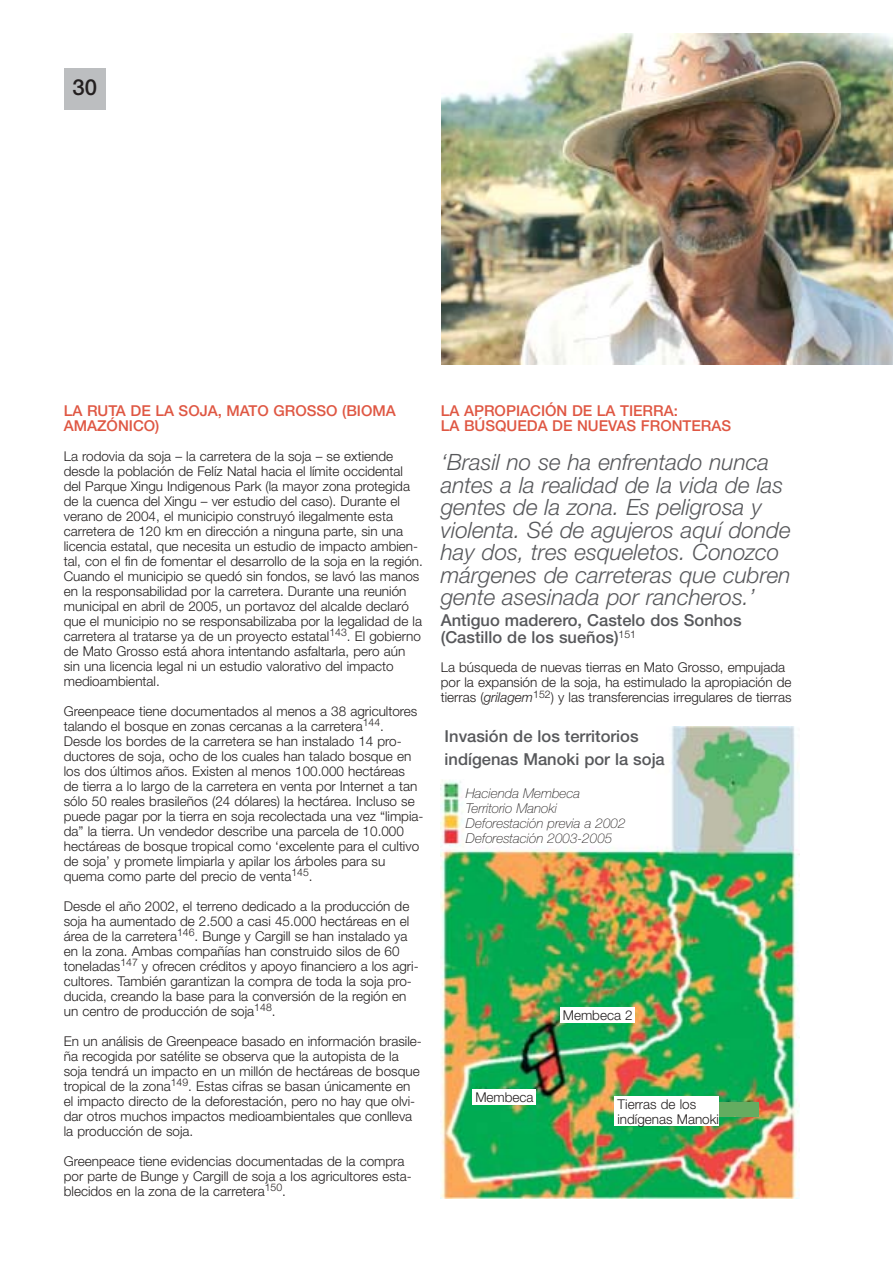
<style>
.page{position:relative;width:893px;height:1263px;background:#fff}
.page>*{position:absolute;margin:0;border:0;box-sizing:border-box;transform-origin:0 0}
.t1{font:italic 300 22.5px/22.5px "Helvetica Neue";color:#57585b}
.t2{font:500 22.05px "Helvetica Neue";color:#231f1f}
.t3{font:500 16.5px/16.5px "Helvetica Neue";color:#57585b}
.t4{font:500 15px/15px "Helvetica Neue";color:#df5743}
.t5{font:300 13.5px/15px "Helvetica Neue";color:#231f1f}
.t6{font:italic 100 13.5px/15px "Helvetica Neue";color:#231f1f}
.s1{font-style:italic}
</style>
<div class="page">
<div style="left:64px;top:68px;width:42px;height:42px;background:#bcbec0"></div>
<img style="left:440px;top:726px;width:359px;height:472px">
<div style="left:438px;top:727px;width:205px;height:52px;background:#fff"></div>
<div style="left:560px;top:1008px;width:74px;height:15px;background:#fff"></div>
<div style="left:472px;top:1089px;width:64px;height:15px;background:#fff"></div>
<img style="left:719px;top:1103px;width:40px;height:14px">
<div style="left:614px;top:1096px;width:105px;height:29px;background:#fff"></div>
<img style="left:441px;top:33px;width:451px;height:332px">
<h2 class="t2" style="left:72px;top:79px;width:26px">30</h2>
<p class="t4" style="left:64px;top:404px;width:333px">LA RUTA DE LA SOJA, MATO GROSSO (BIOMA<br>AMAZÓNICO)</p>
<p class="t5" style="left:64px;top:450px;width:360px">La rodovia da soja – la carretera de la soja – se extiende desde la población de Felíz Natal hacia el límite occidental del Parque Xingu Indigenous Park (la mayor zona protegida de la cuenca del Xingu – ver estudio del caso). Durante el verano de 2004, el municipio construyó ilegalmente esta carretera de 120 km en dirección a ninguna parte, sin una licencia estatal, que necesita un estudio de impacto ambien&shy;tal, con el fin de fomentar el desarrollo de la soja en la región.<br>Cuando el municipio se quedó sin fondos, se lavó las manos en la responsabilidad por la carretera. Durante una reunión municipal en abril de 2005, un portavoz del alcalde declaró que el municipio no se responsabilizaba por la legalidad de la carretera al tratarse ya de un proyecto estatal<sup>143</sup>. El gobierno de Mato Grosso está ahora intentando asfaltarla, pero aún sin una licencia legal ni un estudio valorativo del impacto medioambiental.</p>
<p class="t5" style="left:64px;top:705px;width:361px">Greenpeace tiene documentados al menos a 38 agricultores talando el bosque en zonas cercanas a la carretera<sup>144</sup>.<br>Desde los bordes de la carretera se han instalado 14 pro&shy;ductores de soja, ocho de los cuales han talado bosque en los dos últimos años. Existen al menos 100.000 hectáreas<br>de tierra a lo largo de la carretera en venta por Internet a tan sólo 50 reales brasileños (24 dólares) la hectárea. Incluso se puede pagar por la tierra en soja recolectada una vez “limpia&shy;da” la tierra. Un vendedor describe una parcela de 10.000 hectáreas de bosque tropical como ‘excelente para el cultivo de soja’ y promete limpiarla y apilar los árboles para su quema como parte del precio de venta<sup>145</sup>.</p>
<p class="t5" style="left:64px;top:900px;width:356px">Desde el año 2002, el terreno dedicado a la producción de soja ha aumentado de 2.500 a casi 45.000 hectáreas en el área de la carretera<sup>146</sup>. Bunge y Cargill se han instalado ya en la zona. Ambas compañías han construido silos de 60 toneladas<sup>147</sup> y ofrecen créditos y apoyo financiero a los agri&shy;cultores. También garantizan la compra de toda la soja pro&shy;ducida, creando la base para la conversión de la región en un centro de producción de soja<sup>148</sup>.</p>
<p class="t5" style="left:64px;top:1035px;width:359px">En un análisis de Greenpeace basado en información brasile&shy;ña recogida por satélite se observa que la autopista de la soja tendrá un impacto en un millón de hectáreas de bosque tropical de la zona<sup>149</sup>. Estas cifras se basan únicamente en el impacto directo de la deforestación, pero no hay que olvi&shy;dar otros muchos impactos medioambientales que conlleva la producción de soja.</p>
<p class="t5" style="left:64px;top:1155px;width:349px">Greenpeace tiene evidencias documentadas de la compra por parte de Bunge y Cargill de soja a los agricultores esta&shy;blecidos en la zona de la carretera<sup>150</sup>.</p>
<p class="t4" style="left:441px;top:404px;width:292px">LA APROPIACIÓN DE LA TIERRA:<br>LA BÚSQUEDA DE NUEVAS FRONTERAS</p>
<p class="t1" style="left:441px;top:453px;width:351px">‘Brasil no se ha enfrentado nunca antes a la realidad de la vida de las gentes de la zona. Es peligrosa y violenta. Sé de agujeros aquí donde hay dos, tres esqueletos. Conozco márgenes de carreteras que cubren gente asesinada por rancheros.’</p>
<p class="t3" style="left:441px;top:614px;width:302px">Antiguo maderero, Castelo dos Sonhos (Castillo de los sueños)<sup>151</sup></p>
<p class="t5" style="left:441px;top:661px;width:352px">La búsqueda de nuevas tierras en Mato Grosso, empujada por la expansión de la soja, ha estimulado la apropiación de tierras (<span class="s1">grilagem</span><sup>152</sup>) y las transferencias irregulares de tierras</p>
<p class="t3" style="left:444px;top:727px;width:222px;line-height:22.5px">Invasión de los territorios indígenas Manoki por la soja</p>
<p class="t6" style="left:466px;top:787px;width:161px">Hacienda Membeca<br>Territorio Manoki<br>Deforestación previa a 2002<br>Deforestación 2003-2005</p>
<p class="t5" style="left:475px;top:1091px;width:60px">Membeca</p>
<p class="t5" style="left:562px;top:1009px;width:71px">Membeca 2</p>
<p class="t5" style="left:617px;top:1098px;width:103px">Tierras de los indígenas Manoki</p>
</div>
